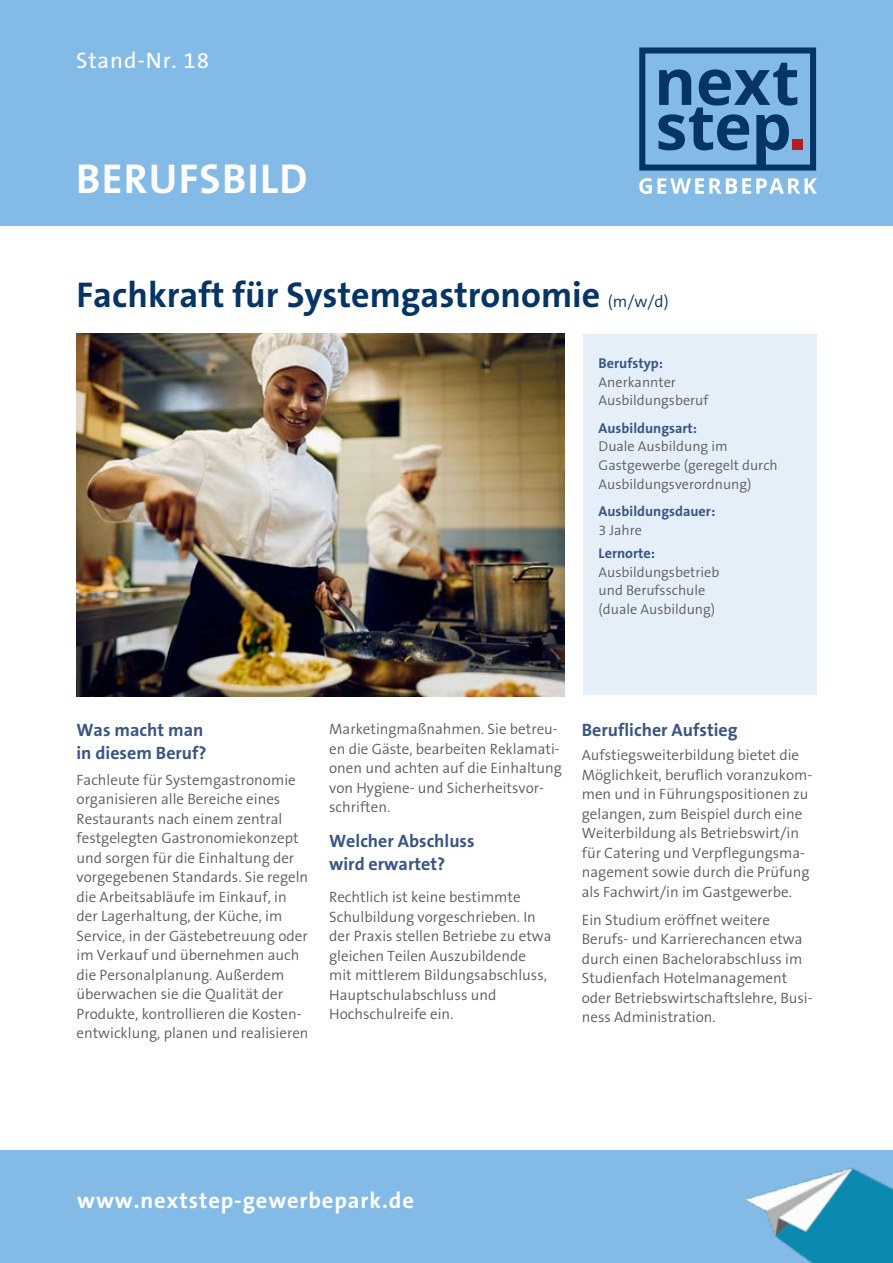
<style>
.page{position:relative;width:893px;height:1263px;background:#fff}
.page>*{position:absolute;margin:0;border:0;box-sizing:border-box;transform-origin:0 0}
.t1{font:700 42px "The Sans B7";letter-spacing:.03em;color:#fff}
.t2{font:700 36px "The Sans B7";color:#063465}
.t3{font:700 22.5px "The Sans B7";letter-spacing:.04em;color:#fff}
.t4{font:22.5px "The Sans B5 Plain";letter-spacing:.04em;color:#fff}
.t5{font:700 18px/22.5px "The Sans B7";color:#3a5683}
.t6{font:300 15px/19.5px "The Sans B4";color:#5d5d5c}
.t7{font:300 14.25px/18.8px "The Sans B4";color:#5d5d5c}
.t8{font:700 14.25px "The Sans B7";color:#3a5683}
.s1{font-family:"The Sans B4";font-weight:300;font-size:16.5px}
</style>
<div class="page">
<div style="left:583px;top:334px;width:233px;height:360px;background:#e5effa"></div>
<img style="left:77px;top:334px;width:488px;height:362px">
<div style="left:0;top:0;width:893px;height:225px;background:#83bbe6"></div>
<div style="left:0;top:1150px;width:893px;height:113px;background:#83bbe6"></div>
<img style="left:745px;top:1167px;width:148px;height:96px">
<div style="left:639px;top:47px;width:177px;height:124px;border:6px solid #063465"></div>
<svg style="left:658px;top:63px;width:139px;height:102px"></svg>
<div style="left:792px;top:139px;width:10px;height:11px;background:#b21f23"></div>
<svg style="left:639px;top:178px;width:178px;height:16px"></svg>
<h3 class="t4" style="left:76px;top:48px;width:134px">Stand-Nr. 18</h3>
<h1 class="t1" style="left:76px;top:157px;width:233px">BERUFSBILD</h1>
<h2 class="t2" style="left:77px;top:275px;width:594px">Fachkraft für Systemgastronomie <span class="s1">(m/w/d)</span></h2>
<p class="t8" style="left:599px;top:356px;width:66px">Berufstyp:</p>
<p class="t7" style="left:599px;top:373px;width:111px">Anerkannter<br>Ausbildungsberuf</p>
<p class="t8" style="left:599px;top:420px;width:100px">Ausbildungsart:</p>
<p class="t7" style="left:599px;top:438px;width:181px">Duale Ausbildung im<br>Gastgewerbe (geregelt durch<br>Ausbildungsverordnung)</p>
<p class="t8" style="left:599px;top:504px;width:118px">Ausbildungsdauer:</p>
<p class="t7" style="left:599px;top:522px;width:45px">3 Jahre</p>
<p class="t8" style="left:599px;top:546px;width:58px">Lernorte:</p>
<p class="t7" style="left:599px;top:563px;width:122px">Ausbildungsbetrieb und Berufsschule (duale Ausbildung)</p>
<p class="t5" style="left:77px;top:720px;width:132px">Was macht man in diesem Beruf?</p>
<p class="t6" style="left:77px;top:771px;width:234px">Fachleute für Systemgastronomie organisieren alle Bereiche eines Restaurants nach einem zentral festgelegten Gastronomiekonzept und sorgen für die Einhaltung der vorgegebenen Standards. Sie regeln die Arbeitsabläufe im Einkauf, in der Lagerhaltung, der Küche, im Service, in der Gästebetreuung oder im Verkauf und übernehmen auch die Personalplanung. Außerdem überwachen sie die Qualität der Produkte, kontrollieren die Kosten&shy;entwicklung, planen und realisieren</p>
<p class="t6" style="left:329px;top:720px;width:234px">Marketingmaßnahmen. Sie betreu&shy;en die Gäste, bearbeiten Reklamati&shy;onen und achten auf die Einhaltung von Hygiene- und Sicherheitsvor&shy;schriften.</p>
<p class="t5" style="left:329px;top:831px;width:147px">Welcher Abschluss wird erwartet?</p>
<p class="t6" style="left:329px;top:888px;width:224px">Rechtlich ist keine bestimmte<br>Schulbildung vorgeschrieben. In der Praxis stellen Betriebe zu etwa gleichen Teilen Auszubildende mit mittlerem Bildungsabschluss,<br>Hauptschulabschluss und<br>Hochschulreife ein.</p>
<p class="t5" style="left:582px;top:720px;width:157px">Beruflicher Aufstieg</p>
<p class="t6" style="left:582px;top:746px;width:232px">Aufstiegsweiterbildung bietet die Möglichkeit, beruflich voranzukom&shy;men und in Führungspositionen zu gelangen, zum Beispiel durch eine Weiterbildung als Betriebswirt/in für Catering und Verpflegungsma&shy;nagement sowie durch die Prüfung als Fachwirt/in im Gastgewerbe.</p>
<p class="t6" style="left:582px;top:911px;width:232px">Ein Studium eröffnet weitere<br>Berufs- und Karrierechancen etwa durch einen Bachelorabschluss im<br>Studienfach Hotelmanagement oder Betriebswirtschaftslehre, Busi&shy;ness Administration.</p>
<h3 class="t3" style="left:77px;top:1189px;width:338px">www.nextstep-gewerbepark.de</h3>
</div>
